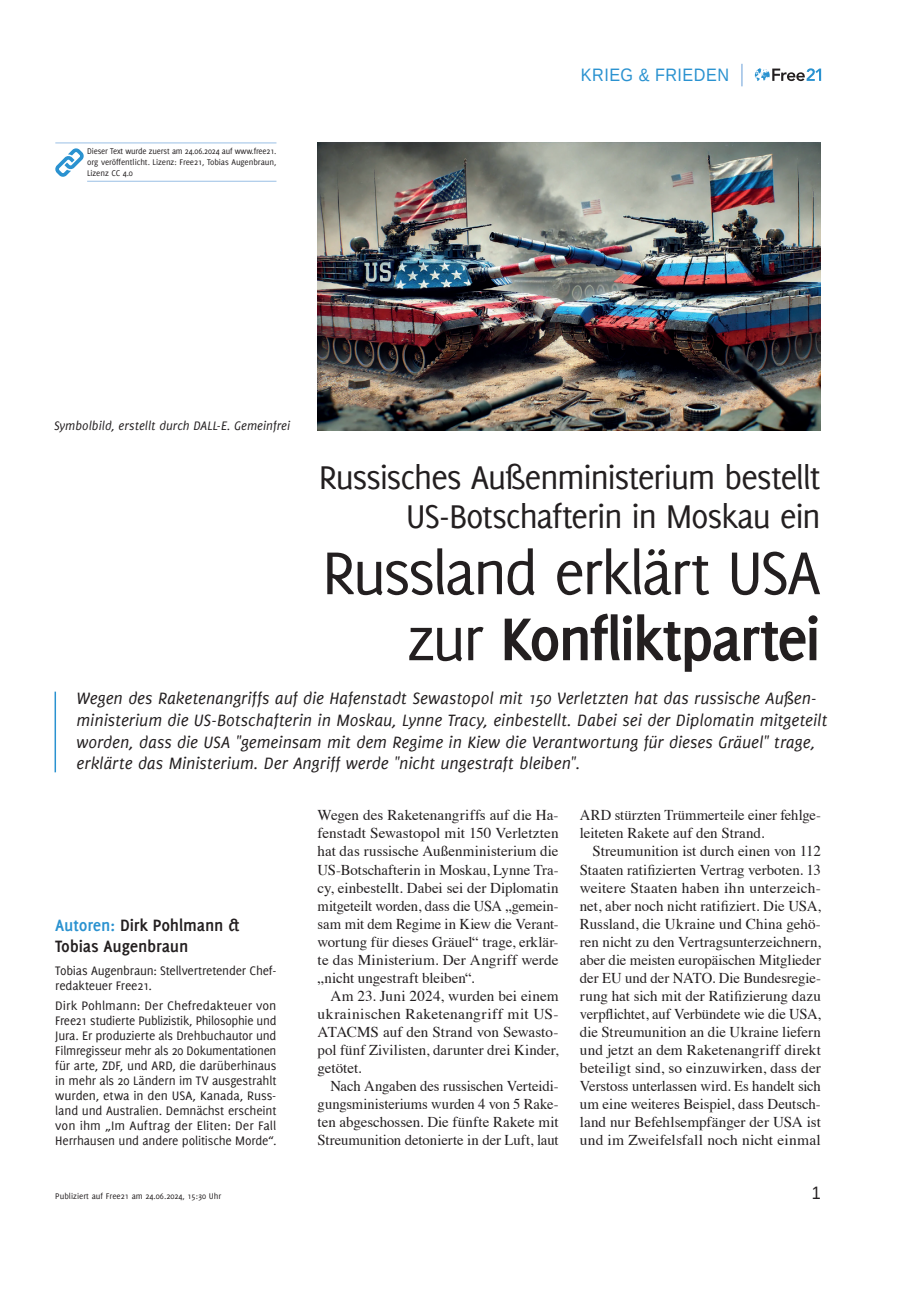
<style>
.page{position:relative;width:906px;height:1289px;background:#fff}
.page>*{position:absolute;margin:0;border:0;box-sizing:border-box;transform-origin:0 0}
.t1{font:66px/66px "Delicious";letter-spacing:-.045em;color:#231f20;text-align:right}
.t2{font:36px/39px "Delicious";letter-spacing:-.04em;color:#231f20;text-align:right}
.t3{font:italic 18px/21.6px "Delicious";color:#231f20}
.t4{font:700 18px/21px "Delicious";letter-spacing:-.01em;color:#231f20}
.t5{font:18px "Liberation Sans";letter-spacing:.03em;color:#2a92d0;scale:.9 1}
.t6{font:18px "Liberation Sans";color:#231f20;scale:.9 1}
.t7{font:15px/18px "Times";color:#231f20;text-align:justify}
.t8{font:13.5px/15px "Delicious";letter-spacing:-.015em;color:#231f20}
.t9{font:italic 13.5px "Delicious";color:#231f20}
.t10{font:9px/10.8px "Delicious";letter-spacing:-.01em;color:#231f20;text-align:justify}
.s1{font-weight:700}
.s2{color:#2a92d0}
</style>
<div class="page">
<svg style="left:755px;top:68px;width:66px;height:13px"></svg>
<svg style="left:741px;top:64px;width:1px;height:22px"></svg>
<img style="left:317px;top:142px;width:504px;height:288px">
<hr style="left:55px;top:142px;width:221px;height:1px;background:#9abfe5">
<hr style="left:87px;top:181px;width:189px;height:1px;background:#9abfe5">
<svg style="left:55px;top:148px;width:29px;height:29px"></svg>
<hr style="left:55px;top:691px;width:1px;height:81px;background:#2a92d0">
<p class="t10" style="left:87px;top:145px;width:191px">Dieser Text wurde zuerst am 24.06.2024 auf www.free21. org veröffentlicht. Lizenz: Free21, Tobias Augenbraun, Lizenz CC 4.0</p>
<p class="t5" style="left:581px;top:63px;width:166px">KRIEG &amp; FRIEDEN</p>
<p class="t9" style="left:54px;top:418px;width:238px">Symbolbild, erstellt durch DALL-E. Gemeinfrei</p>
<h2 class="t2" style="left:319px;top:457px;width:504px">Russisches Außenministerium bestellt<br>US-Botschafterin in Moskau ein</h2>
<h1 class="t1" style="left:322px;top:538px;width:500px">Russland erklärt USA zur <span class="s1">Konfliktpartei</span></h1>
<p class="t3" style="left:77px;top:687px;width:752px">Wegen des Raketenangriffs auf die Hafenstadt Sewastopol mit 150 Verletzten hat das russische Außen&shy;ministerium die US-Botschafterin in Moskau, Lynne Tracy, einbestellt. Dabei sei der Diplomatin mitgeteilt worden, dass die USA "gemeinsam mit dem Regime in Kiew die Verantwortung für dieses Gräuel" trage, erklärte das Ministerium. Der Angriff werde "nicht ungestraft bleiben".</p>
<p class="t4" style="left:55px;top:914px;width:186px"><span class="s2">Autoren:</span> Dirk Pohlmann &amp;<br>Tobias Augenbraun</p>
<p class="t8" style="left:55px;top:963px;width:223px">Tobias Augenbraun: Stellvertretender Chef&shy;redakteuer Free21.</p>
<p class="t8" style="left:55px;top:997px;width:223px;text-align:justify">Dirk Pohlmann: Der Chefredakteuer von Free21 studierte Publizistik, Philosophie und Jura. Er produzierte als Drehbuchautor und Filmregisseur mehr als 20 Dokumentationen für arte, ZDF, und ARD, die darüberhinaus in mehr als 20 Ländern im TV ausgestrahlt wurden, etwa in den USA, Kanada, Russ&shy;land und Australien. Demnächst erscheint von ihm „Im Auftrag der Eliten: Der Fall Herrhausen und andere politische Morde“.</p>
<p class="t7" style="left:317px;top:805px;width:242px">Wegen des Raketenangriffs auf die Ha&shy;fenstadt Sewastopol mit 150 Verletzten hat das russische Außenministerium die US-Botschafterin in Moskau, Lynne Tra&shy;cy, einbestellt. Dabei sei der Diplomatin mitgeteilt worden, dass die USA „gemein&shy;sam mit dem Regime in Kiew die Verant&shy;wortung für dieses Gräuel“ trage, erklär&shy;te das Ministerium. Der Angriff werde „nicht ungestraft bleiben“.</p>
<p class="t7" style="left:317px;top:985px;width:242px;text-indent:13px">Am 23. Juni 2024, wurden bei einem ukrainischen Raketenangriff mit US-ATACMS auf den Strand von Sewasto&shy;pol fünf Zivilisten, darunter drei Kinder, getötet.</p>
<p class="t7" style="left:317px;top:1075px;width:242px;text-indent:13px">Nach Angaben des russischen Verteidi&shy;gungsministeriums wurden 4 von 5 Rake&shy;ten abgeschossen. Die fünfte Rakete mit Streumunition detonierte in der Luft, laut</p>
<p class="t7" style="left:580px;top:805px;width:242px">ARD stürzten Trümmerteile einer fehlge&shy;leiteten Rakete auf den Strand.</p>
<p class="t7" style="left:580px;top:841px;width:242px;text-indent:13px">Streumunition ist durch einen von 112<br>Staaten ratifizierten Vertrag verboten. 13 weitere Staaten haben ihn unterzeich&shy;net, aber noch nicht ratifiziert. Die USA, Russland, die Ukraine und China gehö&shy;ren nicht zu den Vertragsunterzeichnern, aber die meisten europäischen Mitglieder der EU und der NATO. Die Bundesregie&shy;rung hat sich mit der Ratifizierung dazu verpflichtet, auf Verbündete wie die USA, die Streumunition an die Ukraine liefern und jetzt an dem Raketenangriff direkt beteiligt sind, so einzuwirken, dass der Verstoss unterlassen wird. Es handelt sich um eine weiteres Beispiel, dass Deutsch&shy;land nur Befehlsempfänger der USA ist und im Zweifelsfall noch nicht einmal</p>
<p class="t10" style="left:55px;top:1190px;width:168px">Publiziert auf Free21 am 24.06.2024, 15:30 Uhr</p>
<p class="t6" style="left:812px;top:1181px;width:12px">1</p>
</div>
